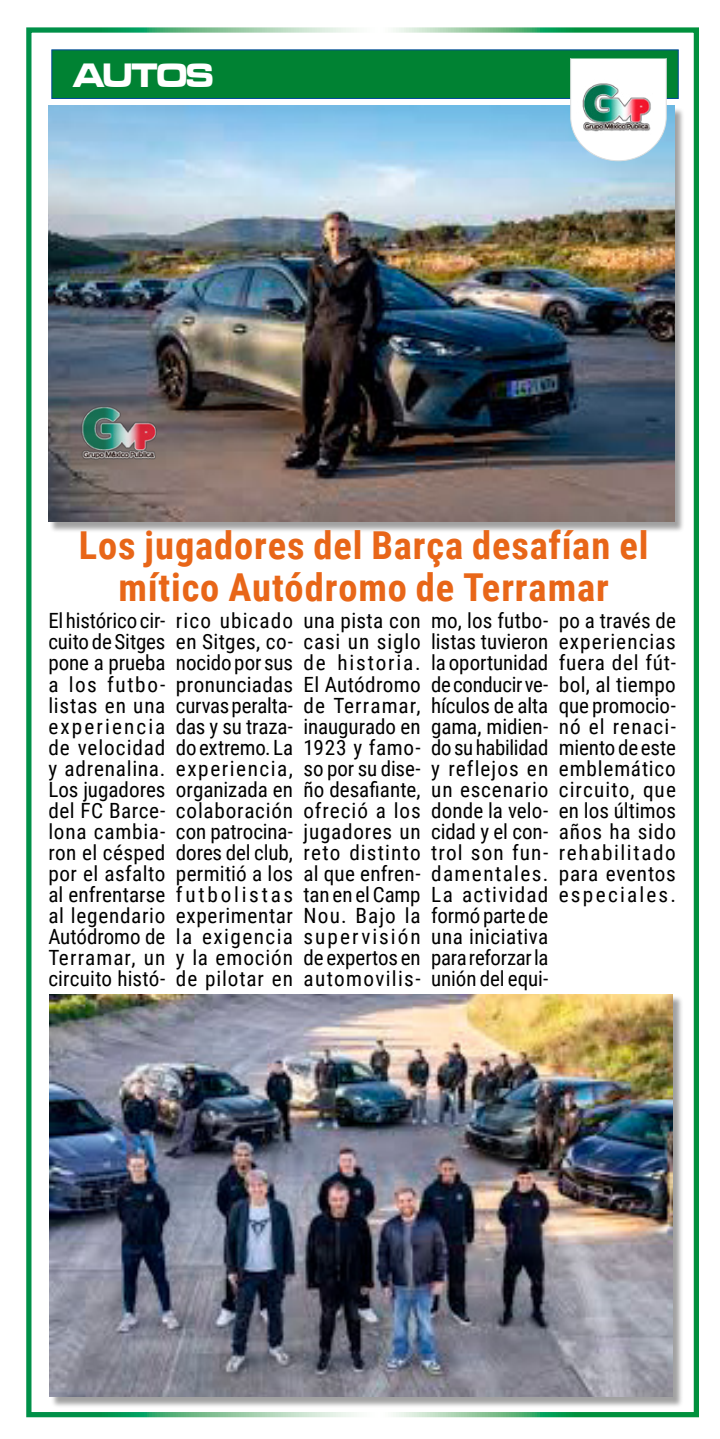
<style>
.page{position:relative;width:720px;height:1439px;background:#fff}
.page>*{position:absolute;margin:0;border:0;box-sizing:border-box;transform-origin:0 0}
.t1{font:700 38.5px/42px "Roboto Condensed";letter-spacing:.02em;color:#e86618;text-align:center}
.t2{font:35px "Microgramma D Bold Exte";letter-spacing:-.03em;color:#fff;scale:.9 1}
.t3{font:21px/21px "Roboto Condensed";letter-spacing:.035em;color:#000;text-align:justify}
</style>
<div class="page">
<div style="left:26px;top:27px;width:672px;height:1390px;border:5px solid #fff"></div>
<div style="left:50px;top:107px;width:635px;height:426px;background:#000;opacity:.37"></div>
<img style="left:48px;top:106px;width:625px;height:415px">
<div style="left:51px;top:49px;width:627px;height:50px;background:#008233;border:1px solid #00499a"></div>
<svg style="left:570px;top:58px;width:96px;height:103px"></svg>
<img style="left:66px;top:377px;width:110px;height:109px">
<div style="left:51px;top:995px;width:632px;height:413px;background:#000;opacity:.37"></div>
<img style="left:50px;top:994px;width:622px;height:403px">
<h2 class="t2" style="left:73px;top:52px;width:157px">AUTOS</h2>
<h1 class="t1" style="left:79px;top:523px;width:570px">Los jugadores del Barça desafían el mítico Autódromo de Terramar</h1>
<p class="t3" style="left:48px;top:610px;width:119px">El histórico cir&shy;cuito de Sitges pone a prueba a los futbo&shy;listas en una experiencia de velocidad y adrenalina.<br>Los jugadores del FC Barce&shy;lona cambia&shy;ron el césped por el asfalto al enfrentarse al legendario Autódromo de Terramar, un circuito histó-</p>
<p class="t3" style="left:176px;top:610px;width:119px">rico ubicado en Sitges, co&shy;nocido por sus pronunciadas curvas peralta&shy;das y su traza&shy;do extremo. La experiencia, organizada en colaboración con patrocina&shy;dores del club, permitió a los futbolistas experimentar la exigencia y la emoción de pilotar en</p>
<p class="t3" style="left:303px;top:610px;width:119px">una pista con casi un siglo de historia.<br>El Autódromo de Terramar, inaugurado en 1923 y famo&shy;so por su dise&shy;ño desafiante, ofreció a los jugadores un reto distinto al que enfren&shy;tan en el Camp Nou. Bajo la supervisión de expertos en automovilis-</p>
<p class="t3" style="left:431px;top:610px;width:119px">mo, los futbo&shy;listas tuvieron la oportunidad de conducir ve&shy;hículos de alta gama, midien&shy;do su habilidad y reflejos en un escenario donde la velo&shy;cidad y el con&shy;trol son fun&shy;damentales.<br>La actividad formó parte de una iniciativa para reforzar la unión del equi-</p>
<p class="t3" style="left:558px;top:610px;width:119px">po a través de experiencias fuera del fút&shy;bol, al tiempo que promocio&shy;nó el renaci&shy;miento de este emblemático circuito, que en los últimos años ha sido rehabilitado para eventos especiales.</p>
</div>
